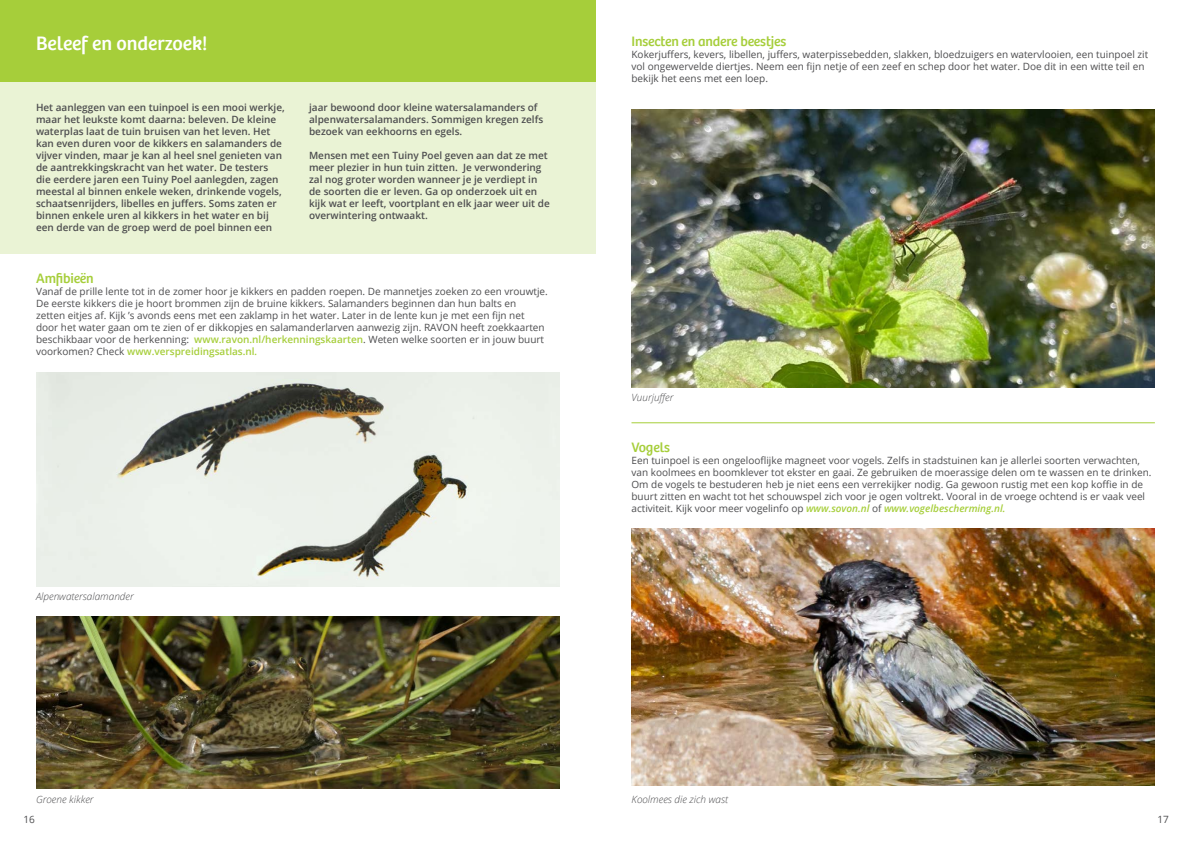
<style>
.page{position:relative;width:1191px;height:842px;background:#fff}
.page>*{position:absolute;margin:0;border:0;box-sizing:border-box;transform-origin:0 0}
.t1{font:20px "Bree";color:#fff}
.t2{font:14px "Bree";letter-spacing:-.01em;color:#a6ce3a}
.t3{font:10px/12px "Open Sans";color:#4d4d4f}
.t4{font:600 10px/12px "Open Sans";color:#4d4d4f}
.t5{font:italic 300 10px "Open Sans";color:#4d4d4f}
.s1{font-weight:600;color:#a6ce3a}
.s2{font-weight:600;font-style:italic;color:#a6ce3a}
</style>
<div class="page">
<div style="left:0;top:0;width:595px;height:82px;background:#a6ce3a"></div>
<div style="left:0;top:82px;width:595px;height:172px;background:#eaf3d5"></div>
<img style="left:36px;top:372px;width:523px;height:214px">
<img style="left:36px;top:617px;width:523px;height:171px">
<img style="left:631px;top:110px;width:524px;height:277px">
<img style="left:631px;top:528px;width:523px;height:257px">
<hr style="left:631px;top:422px;width:523px;height:1px;background:#a6ce39">
<h1 class="t1" style="left:36px;top:31px;width:173px">Beleef en onderzoek!</h1>
<p class="t4" style="left:36px;top:101px;width:250px">Het aanleggen van een tuinpoel is een mooi werkje, maar het leukste komt daarna: beleven. De kleine waterplas laat de tuin bruisen van het leven. Het kan even duren voor de kikkers en salamanders de vijver vinden, maar je kan al heel snel genieten van de aantrekkingskracht van het water. De testers die eerdere jaren een Tuiny Poel aanlegden, zagen meestal al binnen enkele weken, drinkende vogels, schaatsenrijders, libelles en juffers. Soms zaten er binnen enkele uren al kikkers in het water en bij een derde van de groep werd de poel binnen een</p>
<p class="t4" style="left:309px;top:101px;width:236px">jaar bewoond door kleine watersalamanders of alpenwatersalamanders. Sommigen kregen zelfs bezoek van eekhoorns en egels.</p>
<p class="t4" style="left:309px;top:149px;width:242px">Mensen met een Tuiny Poel geven aan dat ze met meer plezier in hun tuin zitten. Je verwondering zal nog groter worden wanneer je je verdiept in de soorten die er leven. Ga op onderzoek uit en kijk wat er leeft, voortplant en elk jaar weer uit de overwintering ontwaakt.</p>
<h2 class="t2" style="left:36px;top:271px;width:59px">Amfibieën</h2>
<p class="t3" style="left:36px;top:285px;width:513px">Vanaf de prille lente tot in de zomer hoor je kikkers en padden roepen. De mannetjes zoeken zo een vrouwtje.<br>De eerste kikkers die je hoort brommen zijn de bruine kikkers. Salamanders beginnen dan hun balts en<br>zetten eitjes af. Kijk ’s avonds eens met een zaklamp in het water. Later in de lente kun je met een fijn net door het water gaan om te zien of er dikkopjes en salamanderlarven aanwezig zijn. RAVON heeft zoekkaarten beschikbaar voor de herkenning: <span class="s1">www.ravon.nl/herkenningskaarten</span>. Weten welke soorten er in jouw buurt voorkomen? Check <span class="s1">www.verspreidingsatlas.nl</span><span class="s2">.</span></p>
<p class="t5" style="left:36px;top:589px;width:99px">Alpenwatersalamander</p>
<p class="t5" style="left:36px;top:793px;width:59px">Groene kikker</p>
<h2 class="t2" style="left:631px;top:33px;width:156px">Insecten en andere beestjes</h2>
<p class="t3" style="left:631px;top:48px;width:518px">Kokerjuffers, kevers, libellen, juffers, waterpissebedden, slakken, bloedzuigers en watervlooien, een tuinpoel zit vol ongewervelde diertjes. Neem een fijn netje of een zeef en schep door het water. Doe dit in een witte teil en bekijk het eens met een loep.</p>
<p class="t5" style="left:631px;top:390px;width:43px">Vuurjuffer</p>
<h2 class="t2" style="left:631px;top:439px;width:40px">Vogels</h2>
<p class="t3" style="left:631px;top:454px;width:521px">Een tuinpoel is een ongelooflijke magneet voor vogels. Zelfs in stadstuinen kan je allerlei soorten verwachten, van koolmees en boomklever tot ekster en gaai. Ze gebruiken de moerassige delen om te wassen en te drinken.<br>Om de vogels te bestuderen heb je niet eens een verrekijker nodig. Ga gewoon rustig met een kop koffie in de buurt zitten en wacht tot het schouwspel zich voor je ogen voltrekt. Vooral in de vroege ochtend is er vaak veel activiteit. Kijk voor meer vogelinfo op <span class="s2">www.sovon.nl</span> of <span class="s2">www.vogelbescherming.nl.</span></p>
<p class="t5" style="left:631px;top:793px;width:98px">Koolmees die zich wast</p>
<p class="t3" style="left:23px;top:813px;width:13px">16</p>
<p class="t3" style="left:1157px;top:813px;width:13px">17</p>
</div>
